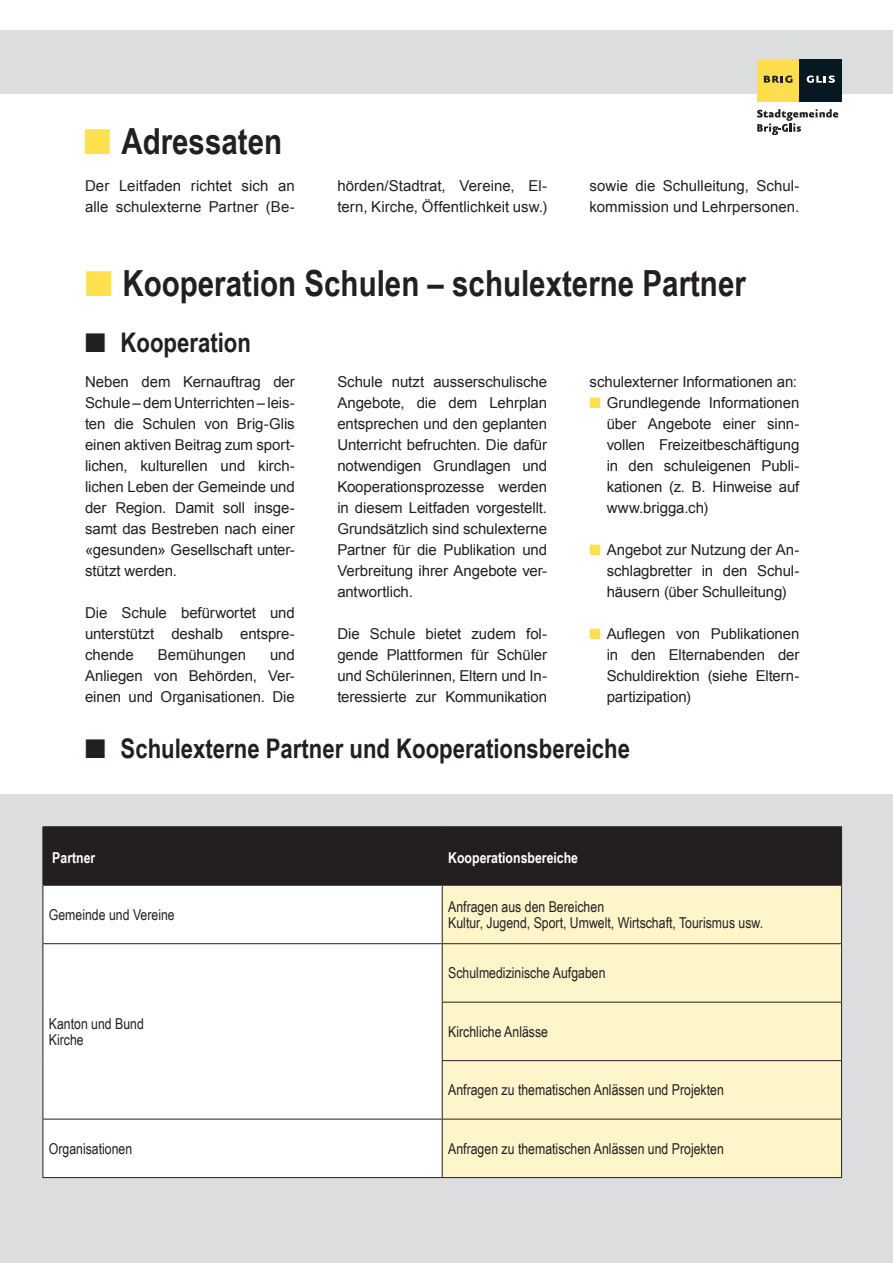
<style>
.page{position:relative;width:893px;height:1263px;background:#fff}
.page>*{position:absolute;margin:0;border:0;box-sizing:border-box;transform-origin:0 0}
.t1{font:700 36px "Arial Narrow";color:#231f20}
.t2{font:700 27px "Arial Narrow";color:#231f20}
.t3{font:15px/21px "Arial";letter-spacing:-.005em;color:#231f20;text-align:justify}
.t4{font:15px/16.5px "Arial Narrow";color:#231f20}
.t5{font:700 15px "Arial Narrow";color:#fff}
.s1{color:#ffe04e}
</style>
<div class="page">
<div style="left:0;top:30px;width:893px;height:64px;background:#dcdddf"></div>
<svg style="left:757px;top:109px;width:81px;height:26px"></svg>
<div style="left:757px;top:59px;width:43px;height:43px;background:#ffde4e"></div>
<div style="left:800px;top:59px;width:42px;height:43px;background:#071822"></div>
<svg style="left:807px;top:75px;width:28px;height:8px"></svg>
<svg style="left:764px;top:75px;width:28px;height:8px"></svg>
<div style="left:0;top:794px;width:893px;height:469px;background:#dcdddf"></div>
<div style="left:44px;top:827px;width:797px;height:58px;background:#231f20"></div>
<div style="left:44px;top:886px;width:398px;height:291px;background:#fff"></div>
<div style="left:443px;top:886px;width:398px;height:291px;background:#fef5cb"></div>
<hr style="left:43px;top:826px;width:399px;height:1px;background:#231f20">
<hr style="left:43px;top:827px;width:1px;height:58px;background:#231f20">
<hr style="left:442px;top:826px;width:400px;height:1px;background:#231f20">
<hr style="left:442px;top:827px;width:1px;height:58px;background:#231f20">
<hr style="left:841px;top:827px;width:1px;height:58px;background:#231f20">
<hr style="left:43px;top:885px;width:399px;height:1px;background:#231f20">
<hr style="left:43px;top:886px;width:1px;height:57px;background:#231f20">
<hr style="left:442px;top:885px;width:400px;height:1px;background:#231f20">
<hr style="left:442px;top:886px;width:1px;height:57px;background:#231f20">
<hr style="left:841px;top:886px;width:1px;height:57px;background:#231f20">
<hr style="left:43px;top:943px;width:399px;height:1px;background:#231f20">
<hr style="left:43px;top:944px;width:1px;height:58px;background:#231f20">
<hr style="left:442px;top:943px;width:400px;height:1px;background:#231f20">
<hr style="left:442px;top:944px;width:1px;height:58px;background:#231f20">
<hr style="left:841px;top:944px;width:1px;height:58px;background:#231f20">
<hr style="left:43px;top:1002px;width:1px;height:59px;background:#231f20">
<hr style="left:442px;top:1002px;width:400px;height:1px;background:#231f20">
<hr style="left:442px;top:1002px;width:1px;height:58px;background:#231f20">
<hr style="left:841px;top:1002px;width:1px;height:58px;background:#231f20">
<hr style="left:43px;top:1061px;width:1px;height:58px;background:#231f20">
<hr style="left:442px;top:1060px;width:400px;height:1px;background:#231f20">
<hr style="left:442px;top:1061px;width:1px;height:58px;background:#231f20">
<hr style="left:841px;top:1061px;width:1px;height:58px;background:#231f20">
<hr style="left:43px;top:1119px;width:399px;height:1px;background:#231f20">
<hr style="left:43px;top:1119px;width:1px;height:58px;background:#231f20">
<hr style="left:442px;top:1119px;width:400px;height:1px;background:#231f20">
<hr style="left:442px;top:1119px;width:1px;height:58px;background:#231f20">
<hr style="left:841px;top:1119px;width:1px;height:58px;background:#231f20">
<hr style="left:43px;top:1177px;width:399px;height:1px;background:#231f20">
<hr style="left:442px;top:1177px;width:400px;height:1px;background:#231f20">
<p class="t1" style="left:84px;top:120px;width:200px"><span class="s1">■</span> Adressaten</p>
<p class="t3" style="left:85px;top:176px;width:211px">der leitfaden richtet sich an alle schulexterne Partner (Be-</p>
<p class="t3" style="left:337px;top:176px;width:211px">hörden/Stadtrat, Vereine, El&shy;tern, Kirche, Öffentlichkeit usw.)</p>
<p class="t3" style="left:590px;top:176px;width:211px">sowie die Schulleitung, Schul&shy;kommission und Lehrpersonen.</p>
<p class="t1" style="left:85px;top:262px;width:662px"><span class="s1">■</span> Kooperation Schulen – schulexterne Partner</p>
<p class="t2" style="left:85px;top:327px;width:167px">■ Kooperation</p>
<p class="t3" style="left:85px;top:371px;width:211px">Neben dem Kernauftrag der Schule – dem Unterrichten – leis&shy;ten die Schulen von Brig-Glis einen aktiven Beitrag zum sport&shy;lichen, kulturellen und kirch&shy;lichen leben der Gemeinde und der Region. Damit soll insge&shy;samt das Bestreben nach einer «gesunden» Gesellschaft unter&shy;stützt werden.</p>
<p class="t3" style="left:85px;top:602px;width:211px">die Schule befürwortet und unterstützt deshalb entspre&shy;chende</p>
<p class="t3" style="left:158px;top:644px;width:90px">Bemühungen</p>
<p class="t3" style="left:85px;top:644px;width:211px;text-indent:185px">und Anliegen von Behörden, Ver&shy;einen und Organisationen. Die</p>
<p class="t3" style="left:337px;top:371px;width:211px">Schule nutzt ausserschulische Angebote, die dem Lehrplan entsprechen und den geplanten unterricht befruchten. die dafür notwendigen Grundlagen und Kooperationsprozesse werden in diesem Leitfaden vorgestellt.<br>Grundsätzlich sind schulexterne Partner für die Publikation und Verbreitung ihrer Angebote ver&shy;antwortlich.</p>
<p class="t3" style="left:337px;top:623px;width:211px">die Schule bietet zudem fol&shy;gende Plattformen für Schüler und Schülerinnen, Eltern und In&shy;teressierte zur Kommunikation</p>
<p class="t3" style="left:590px;top:371px;width:209px">schulexterner Informationen an:</p>
<p class="t3" style="left:607px;top:392px;width:194px;text-indent:-17px"><span class="s1">■</span> Grundlegende Informationen über Angebote einer sinn&shy;vollen Freizeitbeschäftigung in den schuleigenen Publi&shy;kationen (z. B. Hinweise auf www.brigga.ch)</p>
<p class="t3" style="left:607px;top:539px;width:194px;text-indent:-17px"><span class="s1">■</span> Angebot zur Nutzung der An&shy;schlagbretter in den Schul&shy;häusern (über Schulleitung)</p>
<p class="t3" style="left:607px;top:623px;width:194px;text-indent:-17px"><span class="s1">■</span> Auflegen von Publikationen in den elternabenden der Schuldirektion (siehe Eltern&shy;partizipation)</p>
<p class="t2" style="left:85px;top:732px;width:546px">■ Schulexterne Partner und Kooperationsbereiche</p>
<p class="t5" style="left:52px;top:849px;width:45px">Partner</p>
<p class="t5" style="left:448px;top:849px;width:131px">Kooperationsbereiche</p>
<p class="t4" style="left:49px;top:906px;width:127px">Gemeinde und Vereine</p>
<p class="t4" style="left:448px;top:898px;width:316px">Anfragen aus den Bereichen<br>Kultur, Jugend, Sport, Umwelt, Wirtschaft, Tourismus usw.</p>
<p class="t4" style="left:49px;top:1015px;width:97px">Kanton und Bund<br>Kirche</p>
<p class="t4" style="left:448px;top:965px;width:159px">Schulmedizinische Aufgaben</p>
<p class="t4" style="left:448px;top:1023px;width:101px">Kirchliche Anlässe</p>
<p class="t4" style="left:448px;top:1082px;width:277px">Anfragen zu thematischen Anlässen und Projekten</p>
<p class="t4" style="left:49px;top:1140px;width:85px">Organisationen</p>
<p class="t4" style="left:448px;top:1140px;width:277px">Anfragen zu thematischen Anlässen und Projekten</p>
</div>
